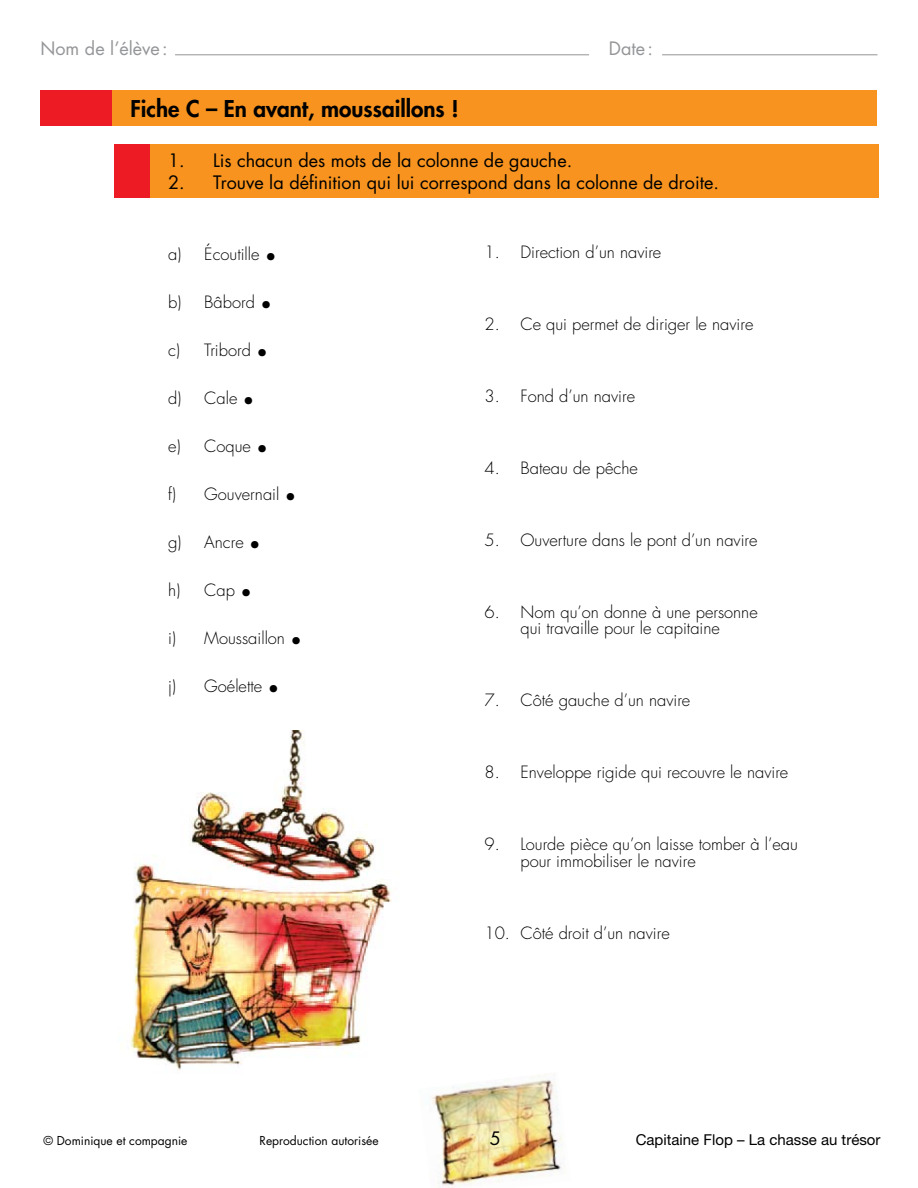
<style>
.page{position:relative;width:918px;height:1188px;background:#fff}
.page>*{position:absolute;margin:0;border:0;box-sizing:border-box;transform-origin:0 0}
.t1{font:800 22.5px "Futura";color:#000}
.t2{font:18px "Futura";color:#000}
.t3{font:18px "Futura";color:#939598}
.t4{font:300 16.5px/16.5px "Futura";color:#000;text-align:center}
.t5{font:15px "Helvetica Neue";color:#000}
.t6{font:12px "Futura";color:#000}
.s1{font-size:19.5px}
</style>
<div class="page">
<hr style="left:175px;top:54px;width:414px;height:1px;background:#939598">
<hr style="left:662px;top:54px;width:215px;height:1px;background:#939598">
<img style="left:429px;top:1074px;width:133px;height:114px">
<div style="left:40px;top:90px;width:72px;height:36px;background:#ed1c24"></div>
<div style="left:112px;top:90px;width:766px;height:36px;background:#f7931e"></div>
<div style="left:114px;top:144px;width:36px;height:54px;background:#ed1c24"></div>
<div style="left:150px;top:144px;width:729px;height:54px;background:#f7931e"></div>
<img style="left:130px;top:731px;width:262px;height:339px">
<p class="t3" style="left:40px;top:36px;width:129px">Nom de l’élève:</p>
<p class="t3" style="left:609px;top:36px;width:46px">Date:</p>
<h1 class="t1" style="left:130px;top:94px;width:330px">Fiche C – En avant, moussaillons !</h1>
<p class="t2" style="left:168px;top:148px;width:406px">1. Lis chacun des mots de la colonne de gauche.</p>
<p class="t2" style="left:168px;top:170px;width:552px">2. Trouve la définition qui lui correspond dans la colonne de droite.</p>
<p class="t4" style="left:168px;top:246px;width:110px">a) Écoutille <span class="s1">•</span></p>
<p class="t4" style="left:168px;top:294px;width:105px">b) Bâbord <span class="s1">•</span></p>
<p class="t4" style="left:168px;top:342px;width:101px">c) Tribord <span class="s1">•</span></p>
<p class="t4" style="left:168px;top:390px;width:88px">d) Cale <span class="s1">•</span></p>
<p class="t4" style="left:168px;top:438px;width:101px">e) Coque <span class="s1">•</span></p>
<p class="t4" style="left:168px;top:486px;width:130px">f) Gouvernail <span class="s1">•</span></p>
<p class="t4" style="left:168px;top:534px;width:94px">g) Ancre <span class="s1">•</span></p>
<p class="t4" style="left:168px;top:582px;width:85px">h) Cap <span class="s1">•</span></p>
<p class="t4" style="left:168px;top:630px;width:135px">i) Moussaillon <span class="s1">•</span></p>
<p class="t4" style="left:168px;top:678px;width:113px">j) Goélette <span class="s1">•</span></p>
<p class="t4" style="left:484px;top:244px;width:178px">1. Direction d’un navire</p>
<p class="t4" style="left:484px;top:316px;width:270px">2. Ce qui permet de diriger le navire</p>
<p class="t4" style="left:484px;top:388px;width:152px">3. Fond d’un navire</p>
<p class="t4" style="left:484px;top:460px;width:155px">4. Bateau de pêche</p>
<p class="t4" style="left:484px;top:532px;width:275px">5. Ouverture dans le pont d’un navire</p>
<p class="t4" style="left:484px;top:604px;width:275px">6. Nom qu’on donne à une personne qui travaille pour le capitaine</p>
<p class="t4" style="left:484px;top:692px;width:207px">7. Côté gauche d’un navire</p>
<p class="t4" style="left:484px;top:764px;width:305px">8. Enveloppe rigide qui recouvre le navire</p>
<p class="t4" style="left:521px;top:836px;width:279px;text-align:left;text-indent:-36px">9. Lourde pièce qu’on laisse tomber à l’eau pour immobiliser le navire</p>
<p class="t4" style="left:484px;top:925px;width:187px">10. Côté droit d’un navire</p>
<p class="t6" style="left:44px;top:1132px;width:145px">© Dominique et compagnie</p>
<p class="t6" style="left:260px;top:1132px;width:121px">Reproduction autorisée</p>
<p class="t2" style="left:490px;top:1125px;width:13px">5</p>
<p class="t5" style="left:636px;top:1130px;width:246px">Capitaine Flop – La chasse au trésor</p>
</div>
